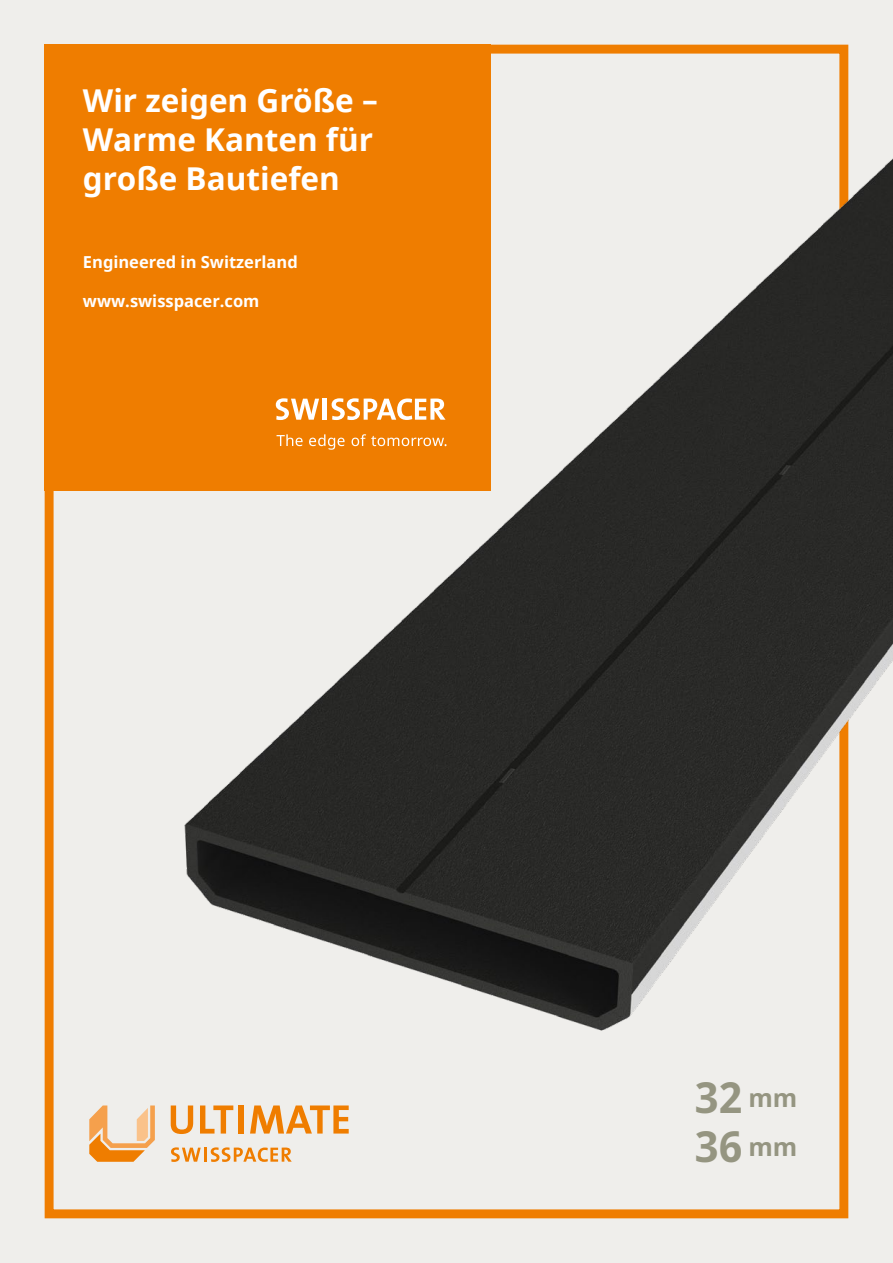
<style>
.page{position:relative;width:893px;height:1263px;background:#efeeeb}
.page>*{position:absolute;margin:0;border:0;box-sizing:border-box;transform-origin:0 0}
.t1{font:700 42.75px/48.9px "Noto Sans";color:#959581}
.t2{font:700 31.5px/39px "Noto Sans";color:#fff}
.t3{font:700 16.5px "Noto Sans";color:#fff}
.s1{font-size:24.9px}
</style>
<div class="page">
<div style="left:45px;top:45px;width:446px;height:446px;background:#ef7d00"></div>
<div style="left:45px;top:45px;width:803px;height:1173px;border:9px solid #ef7d00"></div>
<svg style="left:171px;top:1147px;width:30px;height:15px"></svg>
<hr style="left:204px;top:1148px;width:3px;height:14px;background:#ef7d00">
<svg style="left:211px;top:1147px;width:81px;height:15px"></svg>
<svg style="left:89px;top:1105px;width:66px;height:57px"></svg>
<svg style="left:171px;top:1105px;width:22px;height:29px"></svg>
<svg style="left:200px;top:1105px;width:33px;height:28px"></svg>
<div style="left:238px;top:1105px;width:5px;height:28px;background:#ef7d00"></div>
<svg style="left:250px;top:1105px;width:99px;height:28px"></svg>
<img style="left:184px;top:151px;width:709px;height:909px">
<p class="t2" style="left:83px;top:82px;width:296px">Wir zeigen Größe –<br>Warme Kanten für große Bautiefen</p>
<p class="t3" style="left:83px;top:251px;width:216px">Engineered in Switzerland</p>
<p class="t3" style="left:83px;top:290px;width:178px">www.swisspacer.com</p>
<h1 class="t1" style="left:695px;top:1074px;width:104px">32 <span class="s1">mm<br></span>36 <span class="s1">mm</span></h1>
</div>
